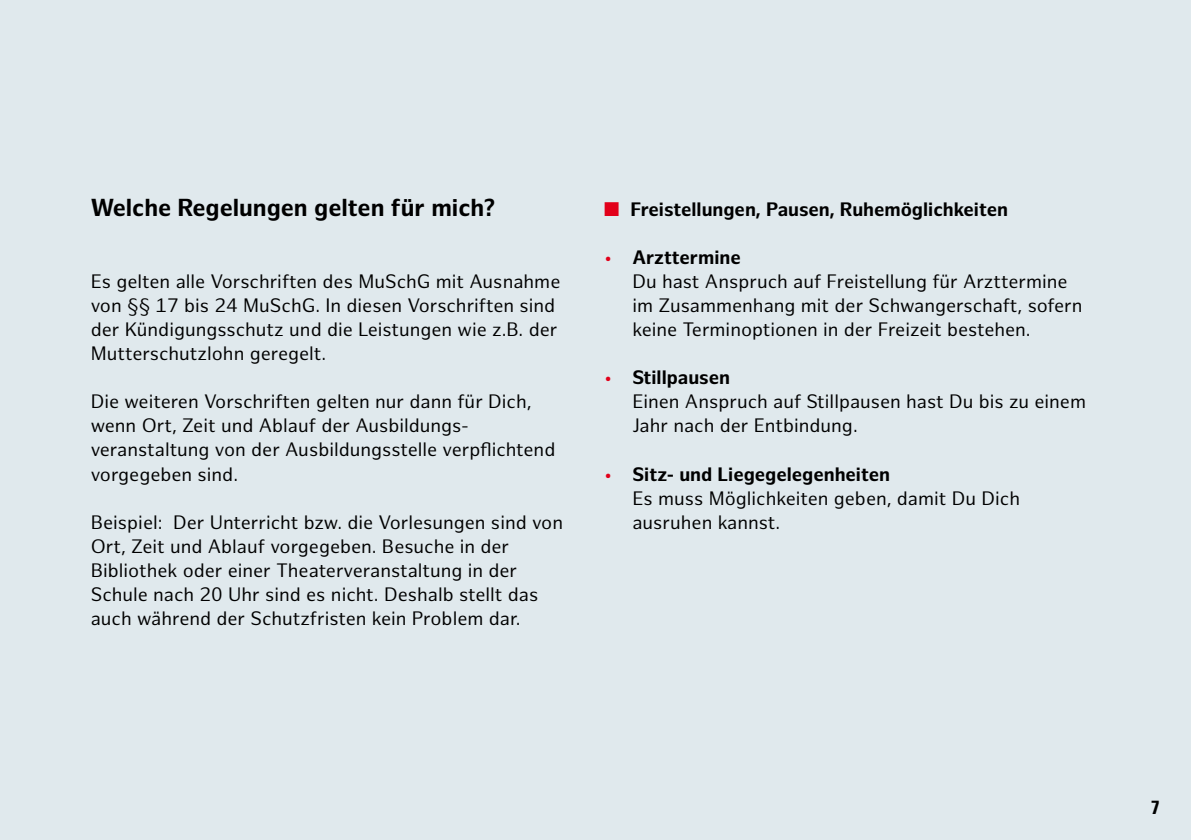
<style>
.page{position:relative;width:1191px;height:840px;background:#fff}
.page>*{position:absolute;margin:0;border:0;box-sizing:border-box;transform-origin:0 0}
.t1{font:700 24px "Hamburg Sans";color:#000}
.t2{font:19px/24px "Hamburg Sans";color:#000}
.t3{font:700 19px "Hamburg Sans";color:#000}
.t4{font:700 condensed 19px "Univers LT Std";color:#000}
.s1{color:#e2001a}
.s2{font-weight:700}
</style>
<div class="page">
<div style="left:0;top:0;width:1191px;height:839px;background:#e0e9ed"></div>
<p class="t1" style="left:91px;top:194px;width:406px">Welche Regelungen gelten für mich?</p>
<p class="t2" style="left:91px;top:270px;width:471px">Es gelten alle Vorschriften des MuSchG mit Ausnahme von §§ 17 bis 24 MuSchG. In diesen Vorschriften sind der Kündigungsschutz und die Leistungen wie z.B. der Mutterschutzlohn geregelt.</p>
<p class="t2" style="left:91px;top:390px;width:466px">Die weiteren Vorschriften gelten nur dann für Dich, wenn Ort, Zeit und Ablauf der Ausbildungs&shy;veranstaltung von der Ausbildungsstelle verpflichtend vorgegeben sind.</p>
<p class="t2" style="left:91px;top:510px;width:474px">Beispiel: Der Unterricht bzw. die Vorlesungen sind von Ort, Zeit und Ablauf vorgegeben. Besuche in der Bibliothek oder einer Theaterveranstaltung in der Schule nach 20 Uhr sind es nicht. Deshalb stellt das auch während der Schutzfristen kein Problem dar.</p>
<p class="t3" style="left:604px;top:198px;width:405px"><span class="s1">■</span> Freistellungen, Pausen, Ruhemöglichkeiten</p>
<p class="t2" style="left:632px;top:246px;width:452px;text-indent:-28px"><span class="s1">•</span> <span class="s2">Arzttermine<br></span>Du hast Anspruch auf Freistellung für Arzttermine im Zusammenhang mit der Schwangerschaft, sofern keine Terminoptionen in der Freizeit bestehen.</p>
<p class="t2" style="left:632px;top:366px;width:455px;text-indent:-28px"><span class="s1">•</span> <span class="s2">Stillpausen<br></span>Einen Anspruch auf Stillpausen hast Du bis zu einem<br>Jahr nach der Entbindung.</p>
<p class="t2" style="left:632px;top:462px;width:389px;text-indent:-28px"><span class="s1">•</span> <span class="s2">Sitz- und Liegegelegenheiten<br></span>Es muss Möglichkeiten geben, damit Du Dich ausruhen kannst.</p>
<p class="t4" style="left:1151px;top:795px;width:10px">7</p>
</div>
